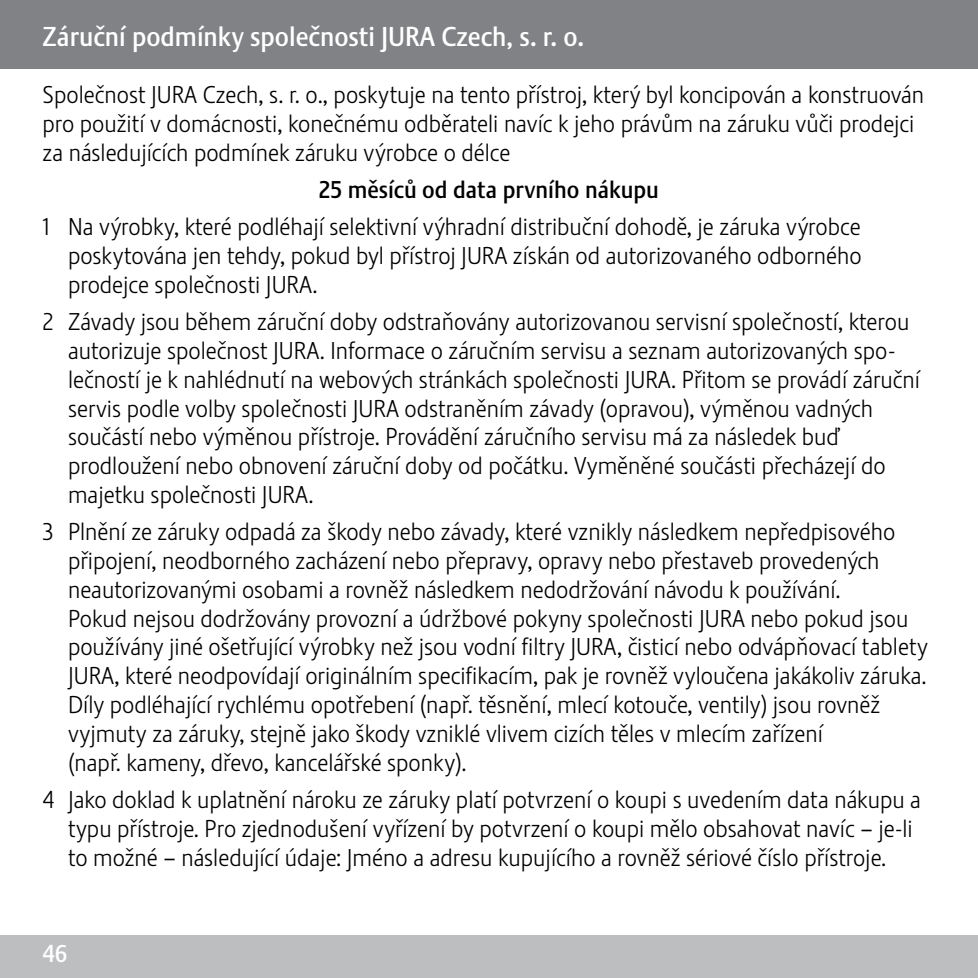
<style>
.page{position:relative;width:978px;height:978px;background:#fff}
.page>*{position:absolute;margin:0;border:0;box-sizing:border-box;transform-origin:0 0}
.t1{font:27px "Stalemate Pro 2 J Medium";color:#fff}
.t2{font:24px/28.8px "Stalemate Pro 2 J Light";color:#000}
.t3{font:24px "Stalemate Pro 2 J Medium";color:#000}
.t4{font:24px "Stalemate Pro 2 J Medium";color:#fff}
</style>
<div class="page">
<div style="left:0;top:935px;width:978px;height:43px;background:#bcbec0"></div>
<div style="left:0;top:0;width:978px;height:68px;background:#808285"></div>
<p class="t1" style="left:43px;top:20px;width:543px">Záruční podmínky společnosti JURA Czech, s. r. o.</p>
<p class="t2" style="left:43px;top:80px;width:883px">Společnost JURA Czech, s. r. o., poskytuje na tento přístroj, který byl koncipován a konstruován pro použití v domácnosti, konečnému odběrateli navíc k jeho právům na záruku vůči prodejci za následujících podmínek záruku výrobce o délce</p>
<p class="t3" style="left:319px;top:175px;width:342px">25 měsíců od data prvního nákupu</p>
<p class="t2" style="left:68px;top:213px;width:795px;text-align:justify;text-indent:-26px">1 Na výrobky, které podléhají selektivní výhradní distribuční dohodě, je záruka výrobce poskytována jen tehdy, pokud byl přístroj JURA získán od autorizovaného odborného prodejce společnosti JURA.</p>
<p class="t2" style="left:68px;top:307px;width:854px;text-indent:-26px">2 Závady jsou během záruční doby odstraňovány autorizovanou servisní společností, kterou autorizuje společnost JURA. Informace o záručním servisu a seznam autorizovaných spo&shy;lečností je k nahlédnutí na webových stránkách společnosti JURA. Přitom se provádí záruční servis podle volby společnosti JURA odstraněním závady (opravou), výměnou vadných součástí nebo výměnou přístroje. Provádění záručního servisu má za následek buď prodloužení nebo obnovení záruční doby od počátku. Vyměněné součásti přecházejí do majetku společnosti JURA.</p>
<p class="t2" style="left:68px;top:518px;width:861px;text-indent:-26px">3 Plnění ze záruky odpadá za škody nebo závady, které vznikly následkem nepředpisového připojení, neodborného zacházení nebo přepravy, opravy nebo přestaveb provedených neautorizovanými osobami a rovněž následkem nedodržování návodu k používání.<br>Pokud nejsou dodržovány provozní a údržbové pokyny společnosti JURA nebo pokud jsou používány jiné ošetřující výrobky než jsou vodní filtry JURA, čisticí nebo odvápňovací tablety JURA, které neodpovídají originálním specifikacím, pak je rovněž vyloučena jakákoliv záruka.<br>Díly podléhající rychlému opotřebení (např. těsnění, mlecí kotouče, ventily) jsou rovněž vyjmuty za záruky, stejně jako škody vzniklé vlivem cizích těles v mlecím zařízení<br>(např. kameny, dřevo, kancelářské sponky).</p>
<p class="t2" style="left:68px;top:785px;width:855px;text-indent:-26px">4 Jako doklad k uplatnění nároku ze záruky platí potvrzení o koupi s uvedením data nákupu a typu přístroje. Pro zjednodušení vyřízení by potvrzení o koupi mělo obsahovat navíc – je-li to možné – následující údaje: Jméno a adresu kupujícího a rovněž sériové číslo přístroje.</p>
<p class="t4" style="left:43px;top:939px;width:26px">46</p>
</div>
